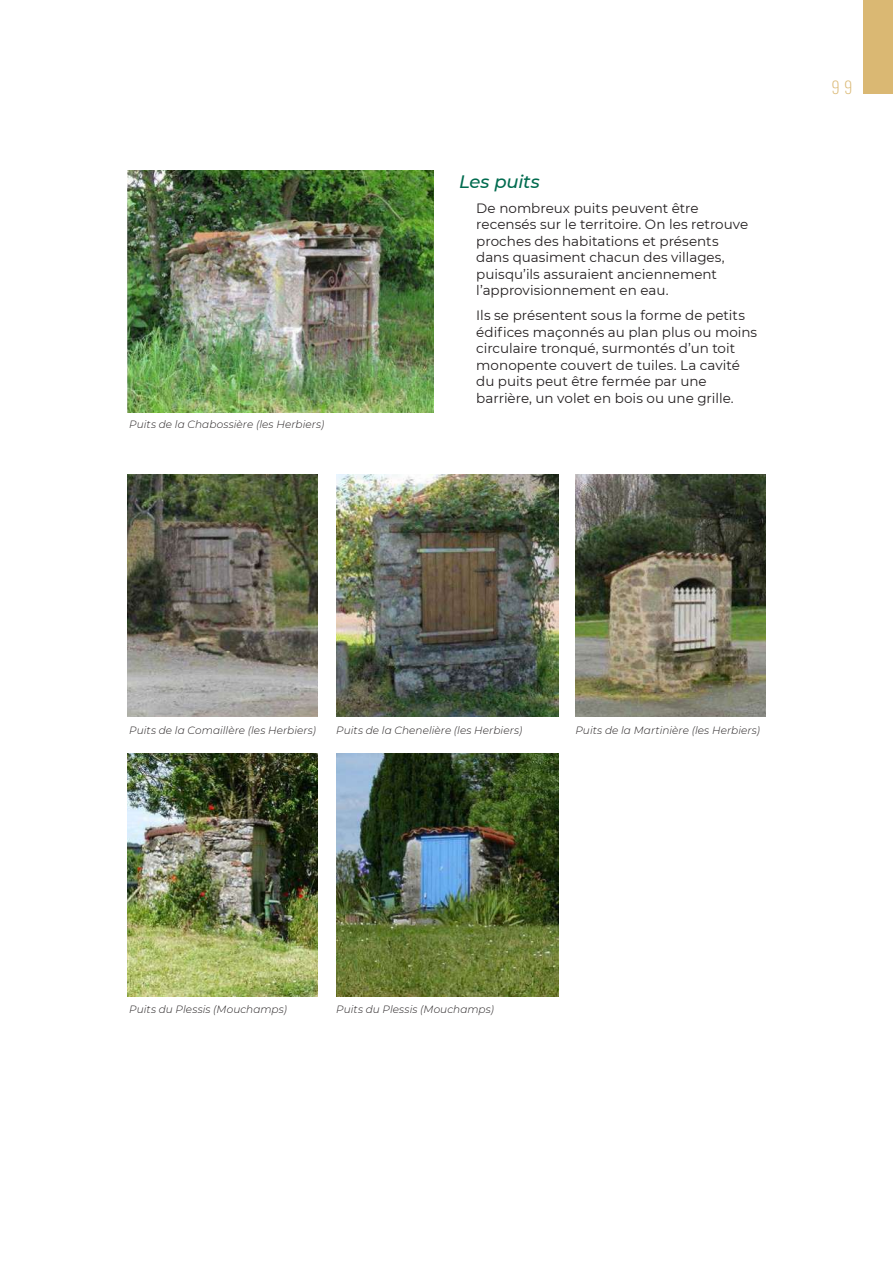
<style>
.page{position:relative;width:893px;height:1263px;background:#fff}
.page>*{position:absolute;margin:0;border:0;box-sizing:border-box;transform-origin:0 0}
.t1{font:italic 500 18px "Montserrat";letter-spacing:-.015em;color:#016b4f}
.t2{font:200 16.5px "Oswald";color:#dab873}
.t3{font:13.5px/16.5px "Montserrat";color:#231f20}
.t4{font:italic 300 10.5px "Montserrat";letter-spacing:.005em;color:#231f20}
</style>
<div class="page">
<div style="left:863px;top:0;width:30px;height:94px;background:#dab873"></div>
<img style="left:128px;top:170px;width:306px;height:242px">
<img style="left:128px;top:474px;width:189px;height:243px">
<img style="left:336px;top:474px;width:222px;height:243px">
<img style="left:575px;top:474px;width:190px;height:243px">
<img style="left:128px;top:754px;width:189px;height:242px">
<img style="left:336px;top:754px;width:222px;height:242px">
<p class="t4" style="left:129px;top:420px;width:196px">Puits de la ChabossiËre (les Herbiers)</p>
<h1 class="t1" style="left:459px;top:174px;width:82px">Les puits</h1>
<p class="t3" style="left:476px;top:200px;width:274px">De nombreux puits peuvent Ítre recensÈs sur le territoire. On les retrouve proches des habitations et prÈsents dans quasiment chacun des villages, puisquíils assuraient anciennement líapprovisionnement en eau.</p>
<p class="t3" style="left:476px;top:307px;width:282px">Ils se prÈsentent sous la forme de petits édi昀椀ces maçonnés au plan plus ou moins circulaire tronquÈ, surmontÈs díun toit monopente couvert de tuiles. La cavitÈ du puits peut Ítre fermÈe par une barriËre, un volet en bois ou une grille.</p>
<p class="t2" style="left:832px;top:78px;width:22px">9 9</p>
<p class="t4" style="left:129px;top:725px;width:188px">Puits de la ComaillËre (les Herbiers)</p>
<p class="t4" style="left:336px;top:725px;width:187px">Puits de la CheneliËre (les Herbiers)</p>
<p class="t4" style="left:575px;top:725px;width:186px">Puits de la MartiniËre (les Herbiers)</p>
<p class="t4" style="left:129px;top:1004px;width:159px">Puits du Plessis (Mouchamps)</p>
<p class="t4" style="left:336px;top:1004px;width:159px">Puits du Plessis (Mouchamps)</p>
</div>
